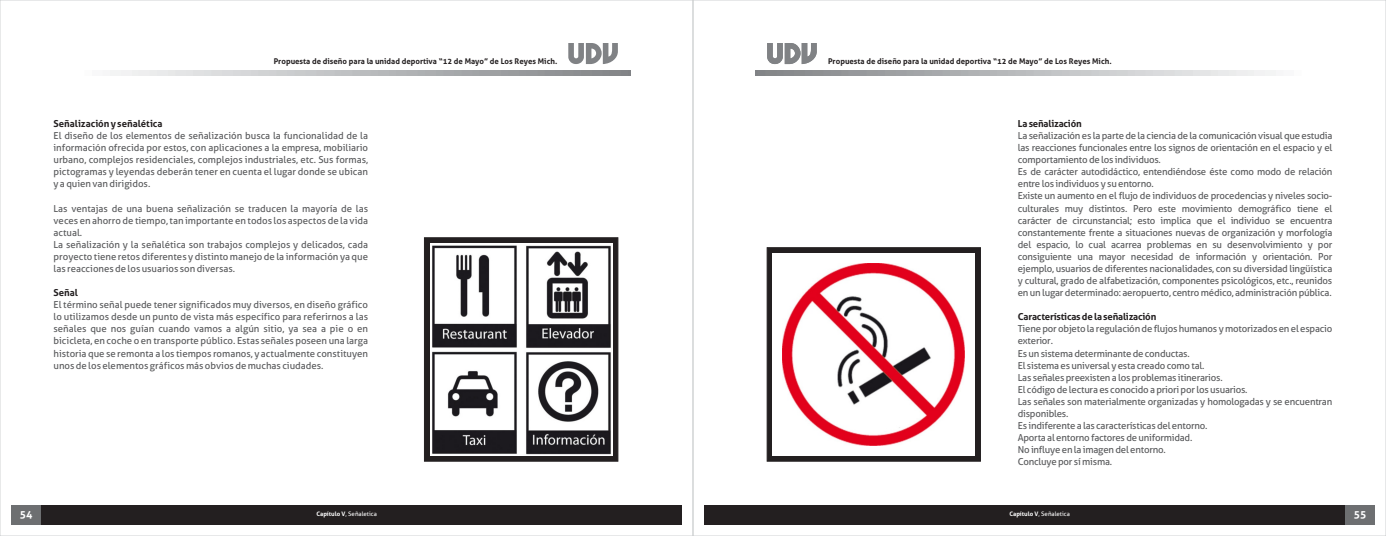
<style>
.page{position:relative;width:1386px;height:536px;background:#fff}
.page>*{position:absolute;margin:0;border:0;box-sizing:border-box;transform-origin:0 0}
.t1{font:700 10.5px "Aller";color:#fff}
.t2{font:9.62px/12.1px "Aller";letter-spacing:-.02em;color:#58595b}
.t3{font:9.62px/12.1px "Aller";color:#58595b}
.t4{font:700 9.62px "Aller";letter-spacing:-.02em;color:#231f20}
.t5{font:700 9.62px "Aller";color:#231f20}
.t6{font:700 7.88px "Aller";color:#231f20}
.t7{font:6.12px "Aller";color:#fff}
.s1{font-weight:700}
</style>
<div class="page">
<svg style="left:767px;top:247px;width:214px;height:214px;background:#2e2a2b"></svg>
<div style="left:772px;top:253px;width:203px;height:202px;background:#fff"></div>
<img style="left:783px;top:263px;width:182px;height:182px">
<div style="left:704px;top:504px;width:671px;height:20px;background:#231f20"></div>
<div style="left:1345px;top:504px;width:30px;height:20px;background:#6d6f71"></div>
<svg style="left:568px;top:43px;width:50px;height:21px"></svg>
<svg style="left:767px;top:43px;width:50px;height:21px"></svg>
<svg style="left:424px;top:237px;width:194px;height:224px;background:#373334"></svg>
<img style="left:430px;top:243px;width:182px;height:212px">
<div style="left:11px;top:504px;width:671px;height:20px;background:#231f20"></div>
<div style="left:11px;top:504px;width:30px;height:20px;background:#6d6f71"></div>
<p class="t5" style="left:54px;top:120px;width:111px">Señalización y señalética</p>
<p class="t6" style="left:274px;top:58px;width:285px">Propuesta de diseño para la unidad deportiva “12 de Mayo” de Los Reyes Mich.</p>
<p class="t6" style="left:828px;top:58px;width:285px">Propuesta de diseño para la unidad deportiva “12 de Mayo” de Los Reyes Mich.</p>
<p class="t4" style="left:1018px;top:120px;width:65px">La señalización</p>
<p class="t2" style="left:54px;top:130px;width:316px;text-align:justify">El diseño de los elementos de señalización busca la funcionalidad de la información ofrecida por estos, con aplicaciones a la empresa, mobiliario urbano, complejos residenciales, complejos industriales, etc. Sus formas, pictogramas y leyendas deberán tener en cuenta el lugar donde se ubican y a quien van dirigidos.</p>
<p class="t3" style="left:54px;top:203px;width:316px">Las ventajas de una buena señalización se traducen la mayoría de las veces en ahorro de tiempo, tan importante en todos los aspectos de la vida actual.<br>La señalización y la señalética son trabajos complejos y delicados, cada proyecto tiene retos diferentes y distinto manejo de la información ya que las reacciones de los usuarios son diversas.</p>
<p class="t2" style="left:54px;top:299px;width:316px;text-align:justify">El término señal puede tener significados muy diversos, en diseño gráfico lo utilizamos desde un punto de vista más específico para referirnos a las señales que nos guían cuando vamos a algún sitio, ya sea a pie o en bicicleta, en coche o en transporte público. Estas señales poseen una larga historia que se remonta a los tiempos romanos, y actualmente constituyen unos de los elementos gráficos más obvios de muchas ciudades.</p>
<p class="t4" style="left:54px;top:289px;width:26px">Señal</p>
<p class="t1" style="left:20px;top:510px;width:14px">54</p>
<p class="t7" style="left:316px;top:511px;width:62px"><span class="s1">Capítulo V</span>, Señaletica</p>
<p class="t2" style="left:1018px;top:130px;width:316px">La señalización es la parte de la ciencia de la comunicación visual que estudia las reacciones funcionales entre los signos de orientación en el espacio y el comportamiento de los individuos.<br>Es de carácter autodidáctico, entendiéndose éste como modo de relación entre los individuos y su entorno.<br>Existe un aumento en el flujo de individuos de procedencias y niveles socio&shy;culturales muy distintos. Pero este movimiento demográfico tiene el carácter de circunstancial; esto implica que el individuo se encuentra constantemente frente a situaciones nuevas de organización y morfología del espacio, lo cual acarrea problemas en su desenvolvimiento y por consiguiente una mayor necesidad de información y orientación. Por ejemplo, usuarios de diferentes nacionalidades, con su diversidad lingüística y cultural, grado de alfabetización, componentes psicológicos, etc., reunidos en un lugar determinado: aeropuerto, centro médico, administración pública.</p>
<p class="t2" style="left:1018px;top:324px;width:316px">Tiene por objeto la regulación de flujos humanos y motorizados en el espacio exterior.<br>Es un sistema determinante de conductas.<br>El sistema es universal y esta creado como tal.<br>Las señales preexisten a los problemas itinerarios.<br>El código de lectura es conocido a priori por los usuarios.<br>Las señales son materialmente organizadas y homologadas y se encuentran disponibles.<br>Es indiferente a las características del entorno.<br>Aporta al entorno factores de uniformidad.<br>No influye en la imagen del entorno.<br>Concluye por sí misma.</p>
<p class="t4" style="left:1018px;top:313px;width:140px">Características de la señalización</p>
<p class="t7" style="left:1009px;top:511px;width:62px"><span class="s1">Capítulo V</span>, Señaletica</p>
<p class="t1" style="left:1354px;top:510px;width:14px">55</p>
</div>
